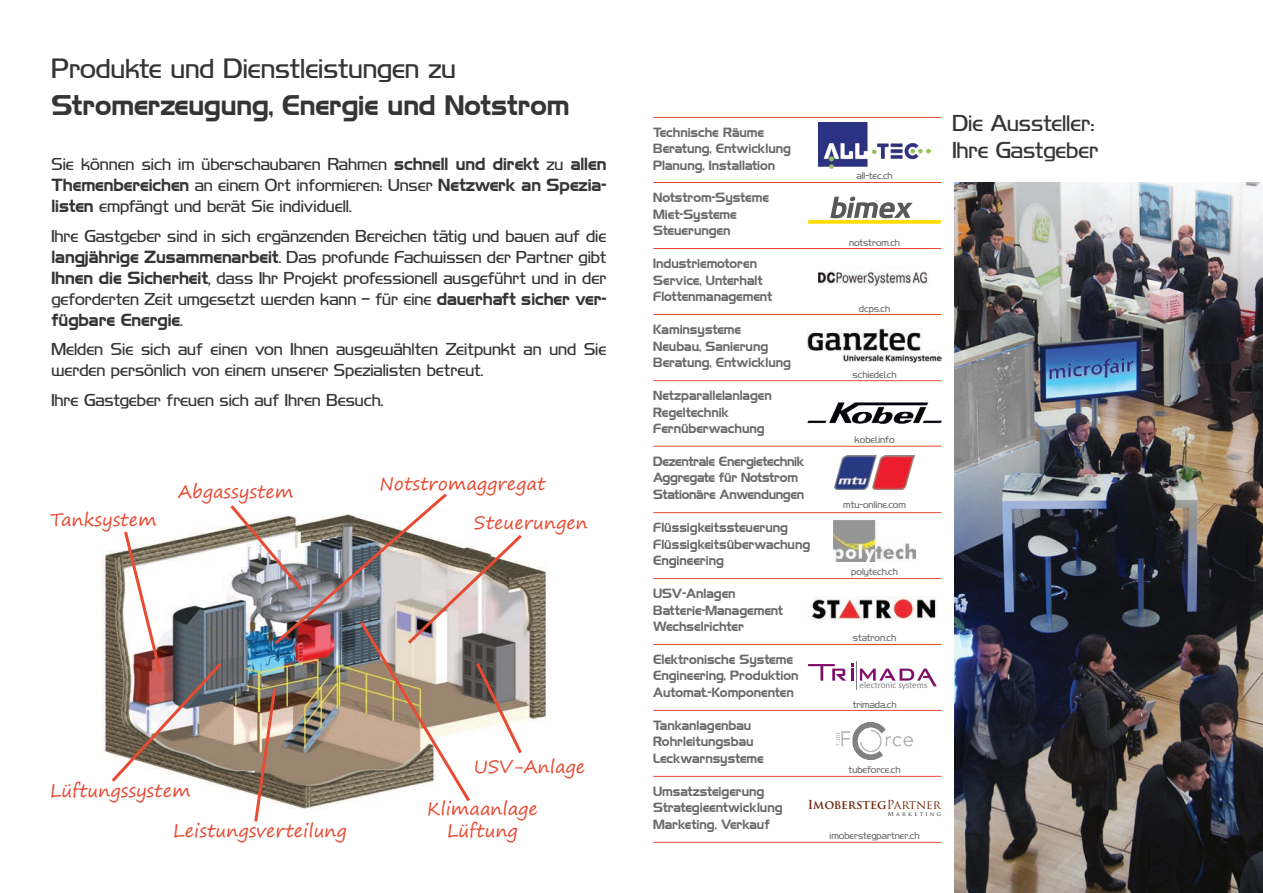
<style>
.page{position:relative;width:1263px;height:893px;background:#fff}
.page>*{position:absolute;margin:0;border:0;box-sizing:border-box;transform-origin:0 0}
.t1{font:25.5px "Highland Gothic FLF";color:#353436}
.t2{font:25.5px "Highland Gothic Light FLF";color:#353436}
.t3{font:21px/27px "Highland Gothic Light FLF";color:#353436}
.t4{font:18px "Segoe Print";color:#e74b33}
.t5{font:15.75px/21px "Highland Gothic Light FLF";color:#353436}
.t6{font:15.75px "Highland Gothic FLF";color:#353436}
.t7{font:700 12.15px "Trajan Pro";letter-spacing:-.005em;color:#6b280e}
.t8{font:12px/16.5px "Highland Gothic FLF";color:#6b6b6b}
.t9{font:12px/16.5px "Highland Gothic FLF";letter-spacing:-.02em;color:#6b6b6b}
.t10{font:9.15px "Calibri";color:#808083}
.t11{font:9px "Highland Gothic Light FLF";color:#6b6b6b}
.t12{font:5.7px "Trajan Pro";letter-spacing:.4em;color:#231f20}
.s1{font-family:"Highland Gothic FLF"}
.s2{font-family:"Highland Gothic Light FLF"}
.s3{font-weight:400}
</style>
<div class="page">
<hr style="left:653px;top:182px;width:288px;height:1px;background:#e74b33">
<hr style="left:653px;top:314px;width:288px;height:1px;background:#e74b33">
<hr style="left:653px;top:380px;width:288px;height:1px;background:#e74b33">
<hr style="left:653px;top:512px;width:288px;height:1px;background:#e74b33">
<hr style="left:653px;top:248px;width:288px;height:1px;background:#e74b33">
<hr style="left:653px;top:578px;width:288px;height:1px;background:#e74b33">
<hr style="left:653px;top:644px;width:288px;height:1px;background:#e74b33">
<hr style="left:653px;top:710px;width:288px;height:1px;background:#e74b33">
<hr style="left:653px;top:446px;width:288px;height:1px;background:#e74b33">
<img style="left:834px;top:520px;width:81px;height:41px">
<hr style="left:653px;top:776px;width:288px;height:1px;background:#e74b33">
<hr style="left:653px;top:842px;width:288px;height:1px;background:#e74b33">
<hr style="left:653px;top:117px;width:288px;height:1px;background:#e74b33">
<img style="left:818px;top:122px;width:113px;height:47px">
<svg style="left:808px;top:197px;width:133px;height:27px"></svg>
<img style="left:808px;top:596px;width:128px;height:24px">
<img style="left:808px;top:328px;width:133px;height:35px">
<img style="left:834px;top:455px;width:80px;height:34px">
<img style="left:837px;top:723px;width:75px;height:36px">
<img style="left:819px;top:271px;width:109px;height:16px">
<svg style="left:808px;top:661px;width:129px;height:29px"></svg>
<img style="left:102px;top:554px;width:445px;height:200px">
<img style="left:954px;top:182px;width:309px;height:711px">
<img style="left:808px;top:403px;width:133px;height:21px">
<img style="left:109px;top:493px;width:416px;height:329px">
<h1 class="t2" style="left:51px;top:51px;width:406px">Produkte und Dienstleistungen zu</h1>
<h1 class="t1" style="left:51px;top:86px;width:519px">Stromerzeugung, Energie und Notstrom</h1>
<h3 class="t5" style="left:51px;top:153px;width:556px">Sie können sich im überschaubaren Rahmen <span class="s1">schnell und direkt</span> zu <span class="s1">allen</span></h3>
<h3 class="t6" style="left:51px;top:174px;width:556px">Themenbereichen <span class="s2">an einem Ort informieren: Unser</span> Netzwerk an Spezia-</h3>
<h3 class="t5" style="left:51px;top:190px;width:556px;line-height:29.5px"><span class="s1">listen</span> empfängt und berät Sie individuell.<br>Ihre Gastgeber sind in sich ergänzenden Bereichen tätig und bauen auf die</h3>
<h3 class="t5" style="left:51px;top:245px;width:556px;text-align:justify"><span class="s1">langjährige Zusammenarbeit</span>. Das profunde Fachwissen der Partner gibt <span class="s1">Ihnen die Sicherheit</span>, dass Ihr Projekt professionell ausgeführt und in der geforderten Zeit umgesetzt werden kann – für eine <span class="s1">dauerhaft sicher ver-</span></h3>
<h3 class="t6" style="left:51px;top:309px;width:133px">fügbare Energie<span class="s2">.</span></h3>
<h3 class="t5" style="left:51px;top:338px;width:556px">Melden Sie sich auf einen von Ihnen ausgewählten Zeitpunkt an und Sie werden persönlich von einem unserer Spezialisten betreut.</h3>
<h3 class="t5" style="left:51px;top:388px;width:333px">Ihre Gastgeber freuen sich auf Ihren Besuch.</h3>
<h3 class="t4" style="left:50px;top:504px;width:108px">Tanksystem</h3>
<h3 class="t4" style="left:178px;top:476px;width:117px">Abgassystem</h3>
<h3 class="t4" style="left:380px;top:468px;width:167px">Notstromaggregat</h3>
<h3 class="t4" style="left:474px;top:506px;width:115px">Steuerungen</h3>
<h3 class="t4" style="left:474px;top:750px;width:113px">USV-Anlage</h3>
<h3 class="t4" style="left:50px;top:774px;width:142px">Lüftungssystem</h3>
<h3 class="t4" style="left:427px;top:792px;width:112px">Klimaanlage</h3>
<h3 class="t4" style="left:173px;top:814px;width:175px">Leistungsverteilung</h3>
<h3 class="t4" style="left:447px;top:814px;width:72px">Lüftung</h3>
<p class="t8" style="left:653px;top:123px;width:139px">Technische Räume<br>Beratung, Entwicklung<br>Planung, Installation</p>
<p class="t8" style="left:653px;top:188px;width:117px">Notstrom-Systeme<br>Miet-Systeme<br>Steuerungen</p>
<p class="t8" style="left:653px;top:254px;width:121px">Industriemotoren<br>Service, Unterhalt<br>Flottenmanagement</p>
<p class="t8" style="left:653px;top:321px;width:139px">Kaminsysteme<br>Neubau, Sanierung<br>Beratung, Entwicklung</p>
<p class="t8" style="left:653px;top:387px;width:120px">Netzparallelanlagen<br>Regeltechnik<br>Fernüberwachung</p>
<p class="t9" style="left:653px;top:452px;width:153px">Dezentrale Energietechnik<br>Aggregate für Notstrom<br>Stationäre Anwendungen</p>
<p class="t8" style="left:653px;top:519px;width:158px">Flüssigkeitssteuerung<br>Flüssigkeitsüberwachung<br>Engineering</p>
<p class="t8" style="left:653px;top:584px;width:131px">USV-Anlagen<br>Batterie-Management<br>Wechselrichter</p>
<p class="t8" style="left:653px;top:650px;width:147px">Elektronische Systeme<br>Engineering, Produktion<br>Automat.-Komponenten</p>
<p class="t8" style="left:653px;top:716px;width:112px">Tankanlagenbau<br>Rohrleitungsbau<br>Leckwarnsysteme</p>
<p class="t11" style="left:856px;top:169px;width:38px">all-tec.ch</p>
<p class="t11" style="left:849px;top:236px;width:53px">notstrom.ch</p>
<p class="t11" style="left:859px;top:302px;width:33px">dcps.ch</p>
<p class="t11" style="left:852px;top:368px;width:45px">schiedel.ch</p>
<p class="t11" style="left:854px;top:434px;width:41px">kobel.info</p>
<p class="t11" style="left:843px;top:498px;width:64px">mtu-online.com</p>
<p class="t11" style="left:851px;top:565px;width:48px">polytech.ch</p>
<p class="t11" style="left:853px;top:631px;width:45px">statron.ch</p>
<p class="t10" style="left:860px;top:679px;width:69px">electronic systems</p>
<p class="t11" style="left:853px;top:698px;width:45px">trimada.ch</p>
<p class="t11" style="left:848px;top:763px;width:54px">tubeforce.ch</p>
<p class="t8" style="left:653px;top:782px;width:131px">Umsatzsteigerung<br>Strategieentwicklung<br>Marketing, Verkauf</p>
<p class="t7" style="left:808px;top:797px;width:135px">Imobersteg<span class="s3">Partner</span></p>
<p class="t12" style="left:888px;top:810px;width:55px">Marketing</p>
<p class="t11" style="left:830px;top:829px;width:91px">imoberstegpartner.ch</p>
<h2 class="t3" style="left:952px;top:108px;width:147px">Die Aussteller:<br>Ihre Gastgeber</h2>
</div>
